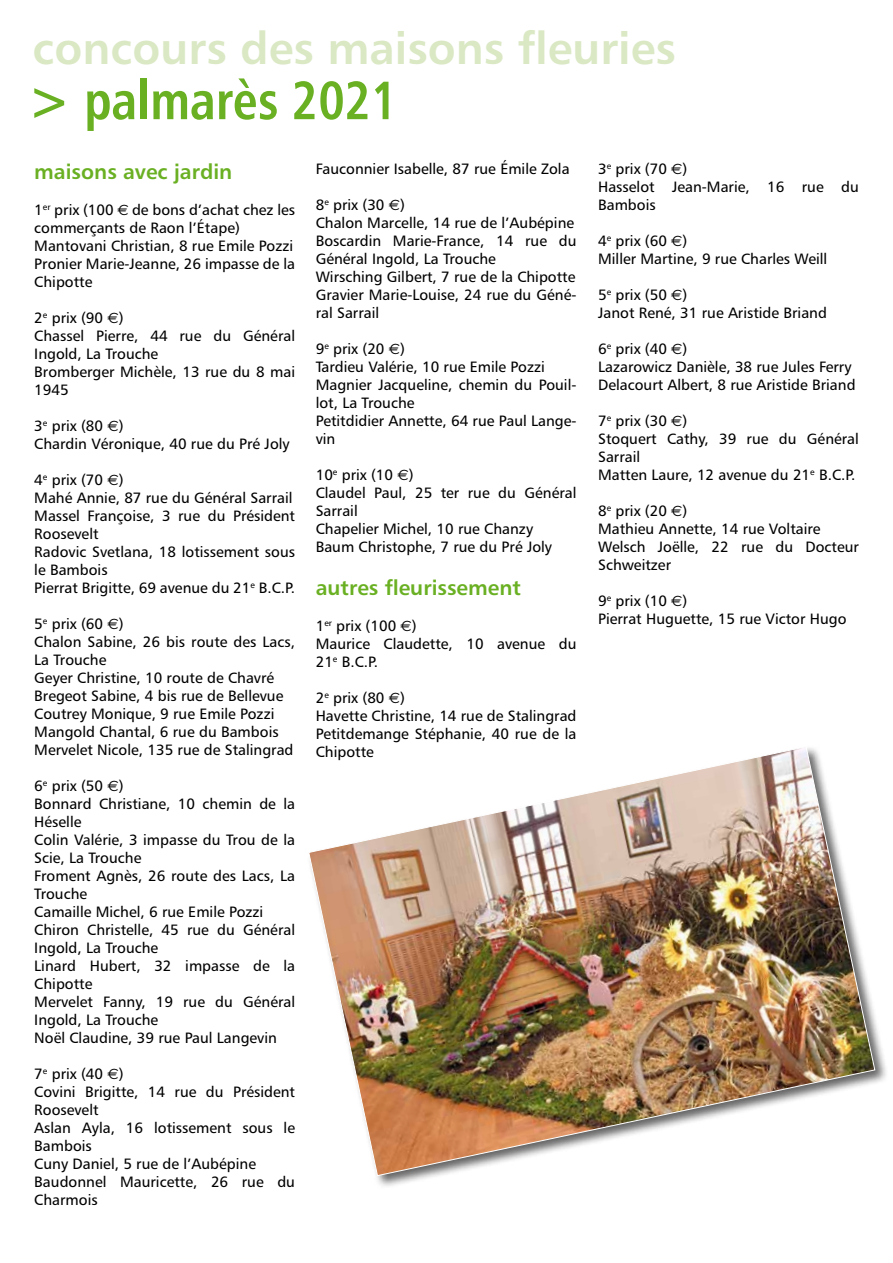
<style>
.page{position:relative;width:893px;height:1263px;background:#fff}
.page>*{position:absolute;margin:0;border:0;box-sizing:border-box;transform-origin:0 0}
.t1{font:54px "Humanist 777 BT Bold Condensed B";color:#6ab023;scale:.96 1}
.t2{font:45px "Humanist 777 BT Bold B";color:#dae8c4}
.t3{font:21px "Humanist 777 BT Bold B";color:#6ab023}
.t4{font:15px/18px "Humanist 777 BT Roman B";color:#000}
.s1{font-family:"Euro Sans"}
</style>
<div class="page">
<img style="left:309px;top:748px;width:567px;height:428px">
<h2 class="t2" style="left:32px;top:20px;width:645px">concours des maisons fleuries</h2>
<h1 class="t1" style="left:28px;top:66px;width:387px">&gt; palmarès 2021</h1>
<h3 class="t3" style="left:34px;top:158px;width:199px">maisons avec jardin</h3>
<p class="t4" style="left:34px;top:200px;width:262px">1<sup>er</sup> prix (100 <span class="s1">E</span> de bons d’achat chez les commerçants de Raon l’Étape)<br>Mantovani Christian, 8 rue Emile Pozzi<br>Pronier Marie-Jeanne, 26 impasse de la<br>Chipotte</p>
<p class="t4" style="left:34px;top:308px;width:262px">2<sup>e</sup> prix (90 <span class="s1">E</span>)<br>Chassel Pierre, 44 rue du Général<br>Ingold, La Trouche<br>Bromberger Michèle, 13 rue du 8 mai<br>1945</p>
<p class="t4" style="left:34px;top:416px;width:257px">3<sup>e</sup> prix (80 <span class="s1">E</span>)<br>Chardin Véronique, 40 rue du Pré Joly</p>
<p class="t4" style="left:34px;top:470px;width:262px">4<sup>e</sup> prix (70 <span class="s1">E</span>)<br>Mahé Annie, 87 rue du Général Sarrail<br>Massel Françoise, 3 rue du Président<br>Roosevelt<br>Radovic Svetlana, 18 lotissement sous le Bambois<br>Pierrat Brigitte, 69 avenue du 21<sup>e</sup> B.C.P.</p>
<p class="t4" style="left:34px;top:614px;width:262px">5<sup>e</sup> prix (60 <span class="s1">E</span>)<br>Chalon Sabine, 26 bis route des Lacs,<br>La Trouche<br>Geyer Christine, 10 route de Chavré<br>Bregeot Sabine, 4 bis rue de Bellevue<br>Coutrey Monique, 9 rue Emile Pozzi<br>Mangold Chantal, 6 rue du Bambois<br>Mervelet Nicole, 135 rue de Stalingrad</p>
<p class="t4" style="left:34px;top:776px;width:262px">6<sup>e</sup> prix (50 <span class="s1">E</span>)<br>Bonnard Christiane, 10 chemin de la<br>Héselle<br>Colin Valérie, 3 impasse du Trou de la<br>Scie, La Trouche<br>Froment Agnès, 26 route des Lacs, La<br>Trouche<br>Camaille Michel, 6 rue Emile Pozzi<br>Chiron Christelle, 45 rue du Général<br>Ingold, La Trouche<br>Linard Hubert, 32 impasse de la<br>Chipotte<br>Mervelet Fanny, 19 rue du Général<br>Ingold, La Trouche<br>Noël Claudine, 39 rue Paul Langevin</p>
<p class="t4" style="left:34px;top:1064px;width:262px">7<sup>e</sup> prix (40 <span class="s1">E</span>)<br>Covini Brigitte, 14 rue du Président<br>Roosevelt<br>Aslan Ayla, 16 lotissement sous le<br>Bambois<br>Cuny Daniel, 5 rue de l’Aubépine<br>Baudonnel Mauricette, 26 rue du<br>Charmois</p>
<p class="t4" style="left:316px;top:159px;width:255px">Fauconnier Isabelle, 87 rue Émile Zola</p>
<p class="t4" style="left:316px;top:195px;width:262px">8<sup>e</sup> prix (30 <span class="s1">E</span>)<br>Chalon Marcelle, 14 rue de l’Aubépine<br>Boscardin Marie-France, 14 rue du<br>Général Ingold, La Trouche<br>Wirsching Gilbert, 7 rue de la Chipotte<br>Gravier Marie-Louise, 24 rue du Géné&shy;ral Sarrail</p>
<p class="t4" style="left:316px;top:339px;width:262px">9<sup>e</sup> prix (20 <span class="s1">E</span>)<br>Tardieu Valérie, 10 rue Emile Pozzi<br>Magnier Jacqueline, chemin du Pouil&shy;lot, La Trouche<br>Petitdidier Annette, 64 rue Paul Lange&shy;vin</p>
<p class="t4" style="left:316px;top:465px;width:262px">10<sup>e</sup> prix (10 <span class="s1">E</span>)<br>Claudel Paul, 25 ter rue du Général<br>Sarrail<br>Chapelier Michel, 10 rue Chanzy<br>Baum Christophe, 7 rue du Pré Joly</p>
<h3 class="t3" style="left:316px;top:574px;width:207px">autres fleurissement</h3>
<p class="t4" style="left:316px;top:616px;width:262px">1<sup>er</sup> prix (100 <span class="s1">E</span>)<br>Maurice Claudette, 10 avenue du<br>21<sup>e</sup> B.C.P.</p>
<p class="t4" style="left:316px;top:688px;width:262px">2<sup>e</sup> prix (80 <span class="s1">E</span>)<br>Havette Christine, 14 rue de Stalingrad<br>Petitdemange Stéphanie, 40 rue de la<br>Chipotte</p>
<p class="t4" style="left:598px;top:159px;width:262px">3<sup>e</sup> prix (70 <span class="s1">E</span>)<br>Hasselot Jean-Marie, 16 rue du<br>Bambois</p>
<p class="t4" style="left:598px;top:231px;width:231px">4<sup>e</sup> prix (60 <span class="s1">E</span>)<br>Miller Martine, 9 rue Charles Weill</p>
<p class="t4" style="left:598px;top:285px;width:230px">5<sup>e</sup> prix (50 <span class="s1">E</span>)<br>Janot René, 31 rue Aristide Briand</p>
<p class="t4" style="left:598px;top:339px;width:259px">6<sup>e</sup> prix (40 <span class="s1">E</span>)<br>Lazarowicz Danièle, 38 rue Jules Ferry<br>Delacourt Albert, 8 rue Aristide Briand</p>
<p class="t4" style="left:598px;top:411px;width:262px">7<sup>e</sup> prix (30 <span class="s1">E</span>)<br>Stoquert Cathy, 39 rue du Général<br>Sarrail<br>Matten Laure, 12 avenue du 21<sup>e</sup> B.C.P.</p>
<p class="t4" style="left:598px;top:501px;width:262px">8<sup>e</sup> prix (20 <span class="s1">E</span>)<br>Mathieu Annette, 14 rue Voltaire<br>Welsch Joëlle, 22 rue du Docteur<br>Schweitzer</p>
<p class="t4" style="left:598px;top:591px;width:250px">9<sup>e</sup> prix (10 <span class="s1">E</span>)<br>Pierrat Huguette, 15 rue Victor Hugo</p>
</div>
